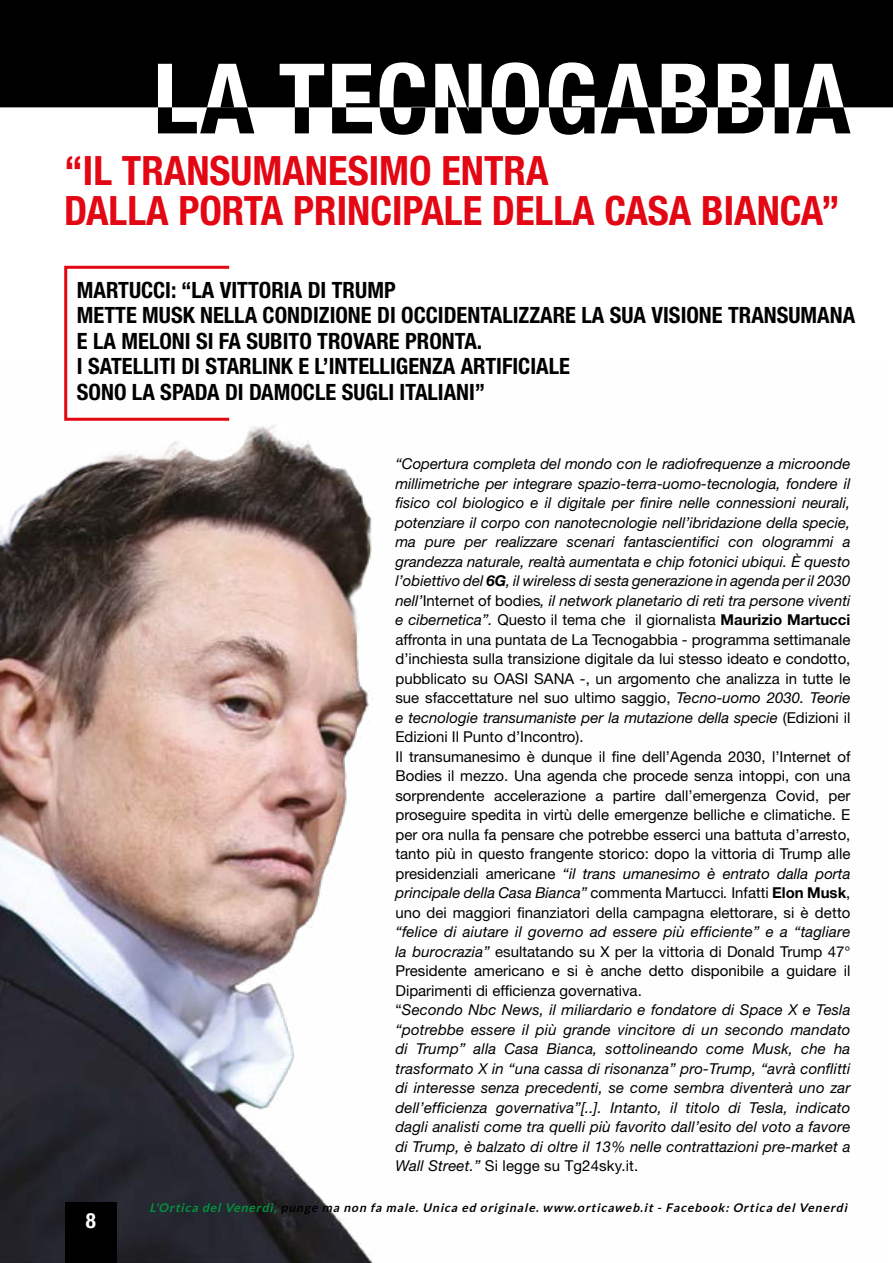
<style>
.page{position:relative;width:893px;height:1263px;background:#fff}
.page>*{position:absolute;margin:0;border:0;box-sizing:border-box;transform-origin:0 0}
.t1{font:700 condensed 40.5px/40.5px "Helvetica Neue LT Std";color:#e30613}
.t2{font:700 condensed 22.5px/25.5px "Helvetica Neue LT Std";color:#000}
.t3{font:700 condensed 21px "Helvetica Neue LT Std";color:#fff}
.t4{font:15px/19.5px "Helvetica Neue LT Std";color:#000}
.t5{font:italic 15px/19.5px "Helvetica Neue LT Std";letter-spacing:.01em;color:#000}
.t6{font:italic 700 12px "Lato";color:#000}
.s1{font-style:italic}
.s2{font-weight:700;font-style:italic}
.s3{font-weight:700}
.s4{font-style:normal}
.s5{color:#00953b}
</style>
<div class="page">
<img style="left:0;top:425px;width:373px;height:838px">
<div style="left:64px;top:266px;width:167px;height:155px;border:3px solid #e30613"></div>
<svg style="left:0;top:0;width:893px;height:135px;fill:#000"></svg>
<div style="left:65px;top:1202px;width:52px;height:61px;background:#000"></div>
<h1 class="t1" style="left:64px;top:150px;width:777px">“IL TRANSUMANESIMO ENTRA<br>DALLA PORTA PRINCIPALE DELLA CASA BIANCA”</h1>
<p class="t2" style="left:77px;top:277px;width:780px">MARTUCCI: “LA VITTORIA DI TRUMP<br>METTE MUSK NELLA CONDIZIONE DI OCCIDENTALIZZARE LA SUA VISIONE TRANSUMANA E LA MELONI SI FA SUBITO TROVARE PRONTA.<br>I SATELLITI DI STARLINK E L’INTELLIGENZA ARTIFICIALE<br>SONO LA SPADA DI DAMOCLE SUGLI ITALIANI”</p>
<h3 class="t3" style="left:86px;top:1208px;width:12px">8</h3>
<p class="t4" style="left:395px;top:454px;width:457px"><span class="s1">“Copertura completa del mondo con le radiofrequenze a microonde millimetriche per integrare spazio-terra-uomo-tecnologia, fondere il fisico col biologico e il digitale per finire nelle connessioni neurali, potenziare il corpo con nanotecnologie nell’ibridazione della specie, ma pure per realizzare scenari fantascientifici con ologrammi a grandezza naturale, realtà aumentata e chip fotonici ubiqui. È questo l’obiettivo del</span> <span class="s2">6G</span><span class="s1">, il wireless di sesta generazione in agenda per il 2030 nell’</span>Internet of bodies<span class="s1">, il network planetario di reti tra persone viventi e cibernetica”.</span> Questo il tema che il giornalista <span class="s3">Maurizio Martucci </span>affronta in una puntata de La Tecnogabbia - programma settimanale d’inchiesta sulla transizione digitale da lui stesso ideato e condotto, pubblicato su OASI SANA -, un argomento che analizza in tutte le sue sfaccettature nel suo ultimo saggio, <span class="s1">Tecno-uomo 2030. Teorie e tecnologie transumaniste per la mutazione della specie</span> (Edizioni il Edizioni Il Punto d’Incontro).<br>Il transumanesimo è dunque il fine dell’Agenda 2030, l’Internet of Bodies il mezzo. Una agenda che procede senza intoppi, con una sorprendente accelerazione a partire dall’emergenza Covid, per proseguire spedita in virtù delle emergenze belliche e climatiche. E per ora nulla fa pensare che potrebbe esserci una battuta d’arresto, tanto più in questo frangente storico: dopo la vittoria di Trump alle presidenziali americane <span class="s1">“il trans umanesimo è entrato dalla porta principale della Casa Bianca”</span> commenta Martucci<span class="s1">.</span> Infatti <span class="s3">Elon Musk</span>, uno dei maggiori finanziatori della campagna elettorare, si è detto</p>
<p class="t5" style="left:395px;top:922px;width:457px">“felice di aiutare il governo ad essere più efficiente” e a “tagliare la burocrazia” <span class="s4">esultatando su X per la vittoria di Donald Trump 47° Presidente americano e si è anche detto disponibile a guidare il Diparimenti di efficienza governativa.<br>“</span>Secondo Nbc News, il miliardario e fondatore di Space X e Tesla “potrebbe essere il più grande vincitore di un secondo mandato di Trump” alla Casa Bianca, sottolineando come Musk, che ha trasformato X in “una cassa di risonanza” pro-Trump, “avrà conflitti di interesse senza precedenti, se come sembra diventerà uno zar dell’efficienza governativa”[..]. Intanto, il titolo di Tesla, indicato dagli analisti come tra quelli più favorito dall’esito del voto a favore di Trump, è balzato di oltre il 13% nelle contrattazioni pre-market a Wall Street.” <span class="s4">Si legge su Tg24sky.it.</span></p>
<p class="t6" style="left:150px;top:1201px;width:702px"><span class="s5">L'Ortica del Venerdì,</span> punge ma non fa male. Unica ed originale. www.orticaweb.it - Facebook: Ortica del Venerdì</p>
</div>
